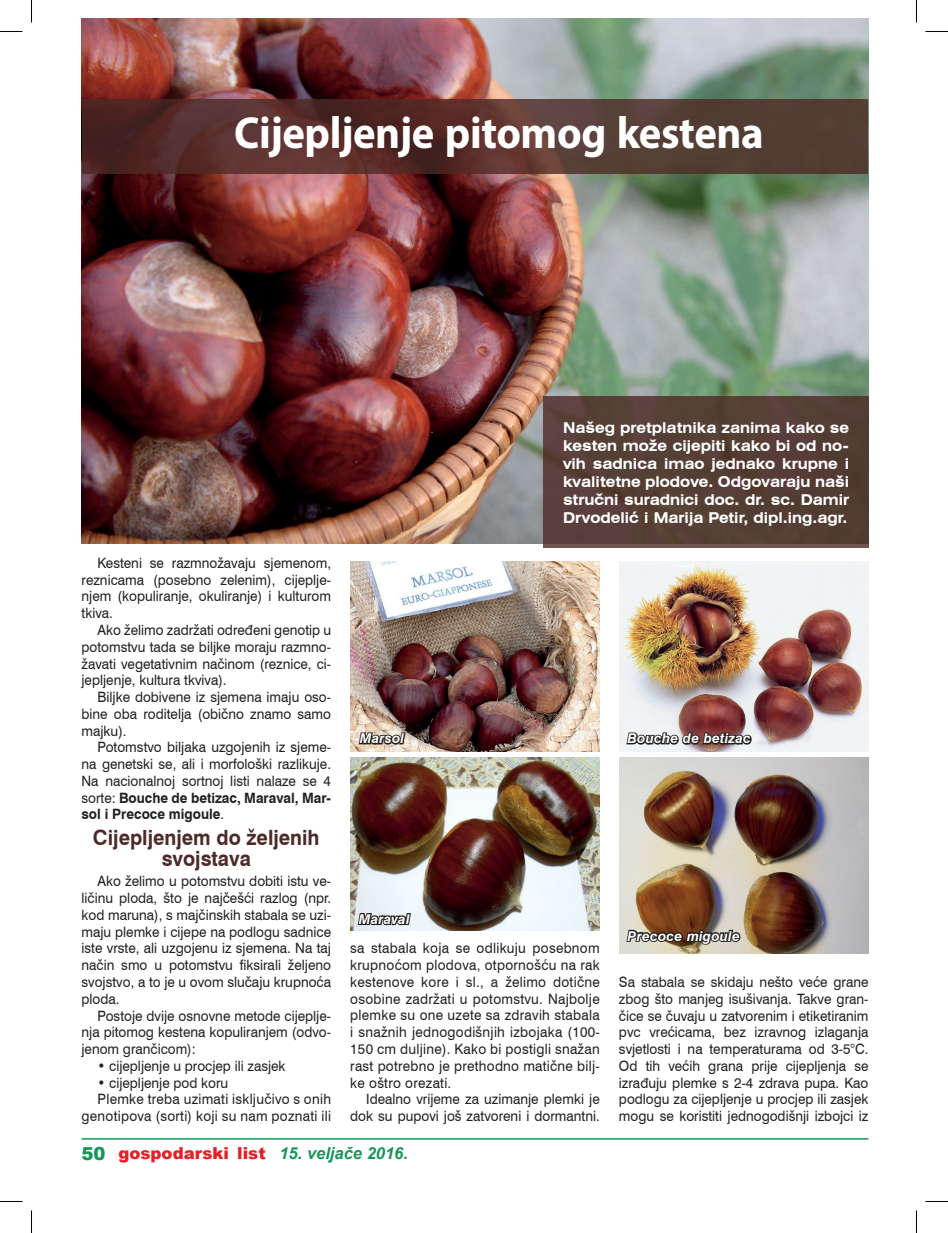
<style>
.page{position:relative;width:948px;height:1233px;background:#fff}
.page>*{position:absolute;margin:0;border:0;box-sizing:border-box;transform-origin:0 0}
.t1{font:700 45px "Myriad Pro";letter-spacing:-.01em;color:#fff;scale:.95 1}
.t2{font:700 21px/21px "Swiss 721 BT";color:#4e2a26;text-align:center;scale:.95 1}
.t3{font:900 16.5px "Arial";color:#e41f25}
.t4{font:700 expanded 15px/18px "Swiss 721 BT";color:#fff;text-align:justify;scale:.9 1}
.t5{font:14.25px/16.8px "Swiss 721 BT";color:#231f20;text-align:justify;scale:.95 1}
.t6{font:14.25px "Swiss 721 BT";letter-spacing:.02em;color:#231f20;scale:.95 1}
.t7{font:italic 700 13.5px "Swiss 721 BT";letter-spacing:.015em;color:#fff}
.s1{font-weight:700}
.s2{font-size:18px;color:#159659}
.s3{font-weight:700;font-style:italic;color:#159659}
</style>
<div class="page">
<hr style="left:82px;top:1138px;width:786px;height:1px;background:#159659">
<img style="left:82px;top:19px;width:786px;height:524px">
<img style="left:350px;top:757px;width:249px;height:173px">
<img style="left:350px;top:561px;width:249px;height:190px">
<img style="left:619px;top:561px;width:249px;height:190px">
<img style="left:619px;top:757px;width:249px;height:196px">
<svg style="left:625px;top:712px;width:127px;height:55px"></svg>
<svg style="left:356px;top:892px;width:56px;height:39px;background:#bac1c4"></svg>
<svg style="left:625px;top:910px;width:116px;height:44px;background:#907b67"></svg>
<svg style="left:357px;top:712px;width:50px;height:40px;background:#a59285"></svg>
<svg style="left:82px;top:99px;width:785px;height:75px;background:#55342f"></svg>
<div style="left:543px;top:396px;width:325px;height:151px;background:#553f35"></div>
<svg style="left:0;top:31px;width:22px;height:1px"></svg>
<svg style="left:925px;top:31px;width:22px;height:1px"></svg>
<svg style="left:0;top:1201px;width:22px;height:1px"></svg>
<svg style="left:925px;top:1201px;width:22px;height:1px"></svg>
<svg style="left:31px;top:0;width:1px;height:23px"></svg>
<svg style="left:31px;top:1210px;width:1px;height:22px"></svg>
<svg style="left:916px;top:0;width:1px;height:23px"></svg>
<svg style="left:916px;top:1210px;width:1px;height:22px"></svg>
<h1 class="t1" style="left:234px;top:103px;width:558px">Cijepljenje pitomog kestena</h1>
<p class="t5" style="left:81px;top:554px;width:264px;text-indent:16px">Kesteni se razmnožavaju sjemenom, reznicama (posebno zelenim), cijeplje&shy;njem (kopuliranje, okuliranje) i kulturom tkiva.</p>
<p class="t5" style="left:81px;top:621px;width:264px;text-indent:16px">Ako želimo zadržati određeni genotip u potomstvu tada se biljke moraju razmno&shy;žavati vegetativnim načinom (reznice, ci&shy;jepljenje, kultura tkviva).</p>
<p class="t5" style="left:81px;top:688px;width:264px;text-indent:16px">Biljke dobivene iz sjemena imaju oso&shy;bine oba roditelja (obično znamo samo majku).</p>
<p class="t5" style="left:81px;top:738px;width:264px;text-indent:16px">Potomstvo biljaka uzgojenih iz sjeme&shy;na genetski se, ali i morfološki razlikuje.<br>Na nacionalnoj sortnoj listi nalaze se 4 sorte: <span class="s1">Bouche de betizac, Maraval, Mar&shy;sol i Precoce migoule</span>.</p>
<h2 class="t2" style="left:93px;top:827px;width:240px">Cijepljenjem do željenih svojstava</h2>
<p class="t5" style="left:81px;top:872px;width:264px;text-indent:16px">Ako želimo u potomstvu dobiti istu ve&shy;ličinu ploda, što je najčešći razlog (npr. kod maruna), s majčinskih stabala se uzi&shy;maju plemke i cijepe na podlogu sadnice iste vrste, ali uzgojenu iz sjemena. Na taj način smo u potomstvu fiksirali željeno svojstvo, a to je u ovom slučaju krupnoća ploda.</p>
<p class="t5" style="left:81px;top:1006px;width:264px;text-indent:16px">Postoje dvije osnovne metode cijeplje&shy;nja pitomog kestena kopuliranjem (odvo&shy;jenom grančicom):</p>
<p class="t5" style="left:97px;top:1057px;width:199px">• cijepljenje u procjep ili zasjek</p>
<p class="t5" style="left:97px;top:1073px;width:139px">• cijepljenje pod koru</p>
<p class="t6" style="left:97px;top:1090px;width:247px">Plemke treba uzimati isključivo s onih</p>
<p class="t6" style="left:81px;top:1107px;width:264px">genotipova (sorti) koji su nam poznati ili</p>
<p class="t7" style="left:360px;top:730px;width:46px">Marsol</p>
<p class="t7" style="left:359px;top:910px;width:52px">Maraval</p>
<p class="t4" style="left:563px;top:418px;width:319px">Našeg pretplatnika zanima kako se kesten može cijepiti kako bi od no&shy;vih sadnica imao jednako krupne i kvalitetne plodove. Odgovaraju naši stručni suradnici doc. dr. sc. Damir Drvodelić i Marija Petir, dipl.ing.agr.</p>
<p class="t7" style="left:627px;top:730px;width:125px">Bouche de betizac</p>
<p class="t5" style="left:350px;top:939px;width:264px">sa stabala koja se odlikuju posebnom krupnoćom plodova, otpornošću na rak kestenove kore i sl., a želimo dotične osobine zadržati u potomstvu. Najbolje plemke su one uzete sa zdravih stabala i snažnih jednogodišnjih izbojaka (100- 150 cm duljine). Kako bi postigli snažan rast potrebno je prethodno matične bilj&shy;ke oštro orezati.</p>
<p class="t5" style="left:350px;top:1090px;width:264px;text-align:right">Idealno vrijeme za uzimanje plemki je dok su pupovi još zatvoreni i dormantni.</p>
<p class="t7" style="left:627px;top:927px;width:114px">Precoce migoule</p>
<p class="t5" style="left:619px;top:973px;width:264px">Sa stabala se skidaju nešto veće grane zbog što manjeg isušivanja. Takve gran&shy;čice se čuvaju u zatvorenim i etiketiranim pvc vrećicama, bez izravnog izlaganja svjetlosti i na temperaturama od 3-5°C.<br>Od tih većih grana prije cijepljenja se izrađuju plemke s 2-4 zdrava pupa. Kao podlogu za cijepljenje u procjep ili zasjek mogu se koristiti jednogodišnji izbojci iz</p>
<p class="t3" style="left:82px;top:1140px;width:328px"><span class="s2">50</span> gospodarski list <span class="s3">15. veljače 2016.</span></p>
</div>
